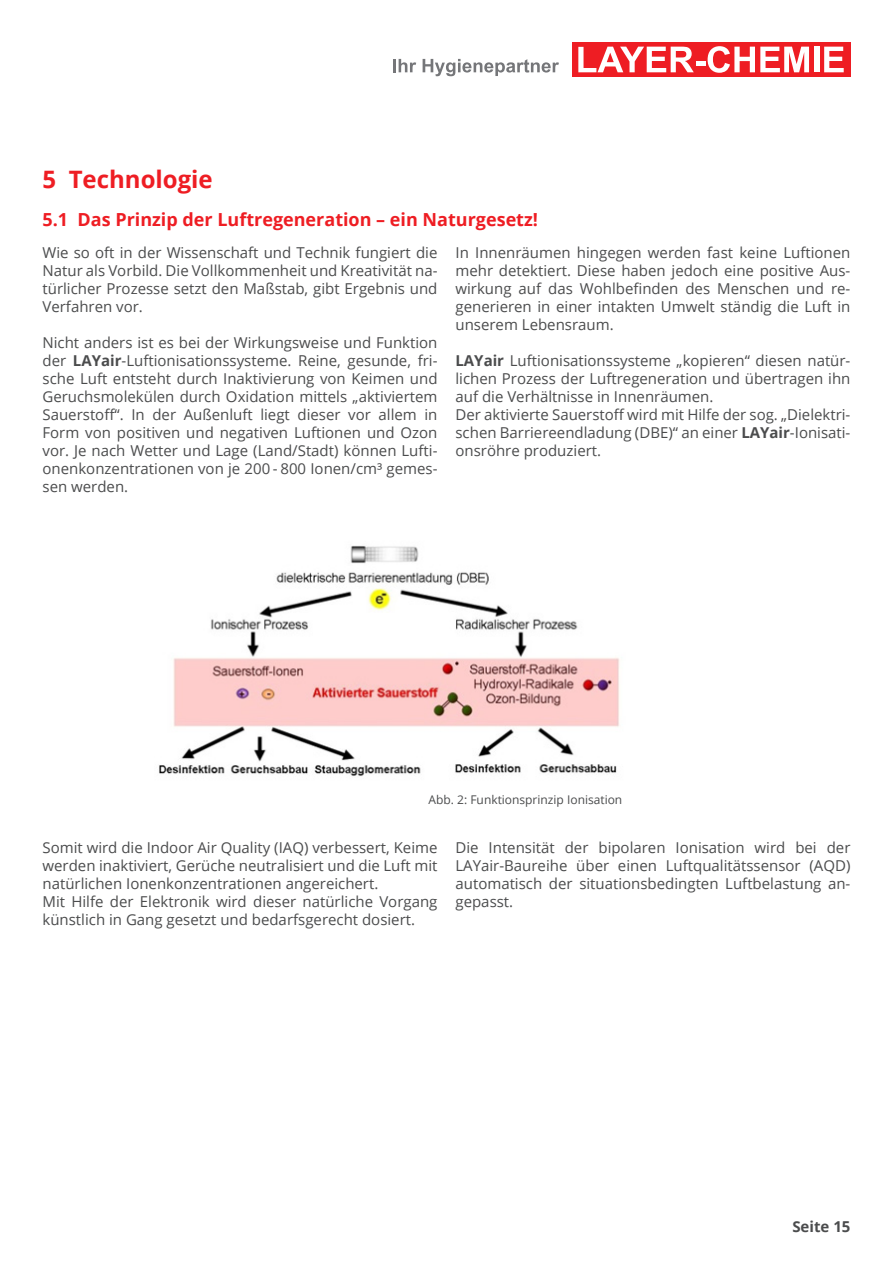
<style>
.page{position:relative;width:893px;height:1263px;background:#fff}
.page>*{position:absolute;margin:0;border:0;box-sizing:border-box;transform-origin:0 0}
.OS16-Kapitel{font:700 24px "Open Sans";color:#ee1d23}
.OS12-Unterkapitel{font:700 18px "Open Sans";color:#ee1d23}
.OS10{font:15px/18px "Open Sans";color:#4b4c4d;text-align:justify}
.t1{font:700 15px "Open Sans";color:#4b4c4d}
.OS10-2{font:12px "Open Sans";color:#4b4c4d}
.s1{font-weight:700}
</style>
<div class="page">
<div style="left:572px;top:43px;width:278px;height:34px;background:#ee1d23"></div>
<svg style="left:578px;top:47px;width:116px;height:25px"></svg>
<hr style="left:696px;top:61px;width:10px;height:4px;background:#fff">
<svg style="left:708px;top:46px;width:101px;height:27px"></svg>
<div style="left:814px;top:47px;width:5px;height:25px;background:#fff"></div>
<svg style="left:824px;top:47px;width:20px;height:25px"></svg>
<svg style="left:393px;top:59px;width:23px;height:13px"></svg>
<svg style="left:423px;top:59px;width:136px;height:17px"></svg>
<img style="left:159px;top:545px;width:461px;height:231px">
<p class="OS16-Kapitel" style="left:43px;top:163px;width:172px">5 Technologie</p>
<p class="OS12-Unterkapitel" style="left:43px;top:207px;width:497px">5.1 Das Prinzip der Luftregeneration – ein Naturgesetz!</p>
<p class="OS10" style="left:43px;top:243px;width:396px">Wie so oft in der Wissenschaft und Technik fungiert die Natur als Vorbild. Die Vollkommenheit und Kreativität na&shy;türlicher Prozesse setzt den Maßstab, gibt Ergebnis und Verfahren vor.</p>
<p class="OS10" style="left:43px;top:333px;width:396px">Nicht anders ist es bei der Wirkungsweise und Funktion der <span class="s1">LAYair</span>-Luftionisationssysteme. Reine, gesunde, fri&shy;sche Luft entsteht durch Inaktivierung von Keimen und Geruchsmolekülen durch Oxidation mittels „aktiviertem Sauerstoff“. In der Außenluft liegt dieser vor allem in Form von positiven und negativen Luftionen und Ozon vor. Je nach Wetter und Lage (Land/Stadt) können Lufti&shy;onenkonzentrationen von je 200 - 800 Ionen/cm³ gemes&shy;sen werden.</p>
<p class="OS10" style="left:455px;top:243px;width:396px">In Innenräumen hingegen werden fast keine Luftionen mehr detektiert. Diese haben jedoch eine positive Aus&shy;wirkung auf das Wohlbefinden des Menschen und re&shy;generieren in einer intakten Umwelt ständig die Luft in unserem Lebensraum.</p>
<p class="OS10" style="left:455px;top:351px;width:396px"><span class="s1">LAYair</span> Luftionisationssysteme „kopieren“ diesen natür&shy;lichen Prozess der Luftregeneration und übertragen ihn auf die Verhältnisse in Innenräumen.</p>
<p class="OS10" style="left:455px;top:405px;width:396px">Der aktivierte Sauerstoff wird mit Hilfe der sog. „Dielektri&shy;schen Barriereendladung (DBE)“ an einer <span class="s1">LAYair</span>-Ionisati&shy;onsröhre produziert.</p>
<p class="OS10-2" style="left:429px;top:792px;width:195px">Abb. 2: Funktionsprinzip Ionisation</p>
<p class="OS10" style="left:43px;top:839px;width:396px">Somit wird die Indoor Air Quality (IAQ) verbessert, Keime werden inaktiviert, Gerüche neutralisiert und die Luft mit natürlichen Ionenkonzentrationen angereichert.</p>
<p class="OS10" style="left:43px;top:893px;width:396px">Mit Hilfe der Elektronik wird dieser natürliche Vorgang künstlich in Gang gesetzt und bedarfsgerecht dosiert.</p>
<p class="OS10" style="left:455px;top:839px;width:396px">Die Intensität der bipolaren Ionisation wird bei der LAYair-Baureihe über einen Luftqualitätssensor (AQD) automatisch der situationsbedingten Luftbelastung an&shy;gepasst.</p>
<p class="t1" style="left:792px;top:1216px;width:60px">Seite 15</p>
</div>
